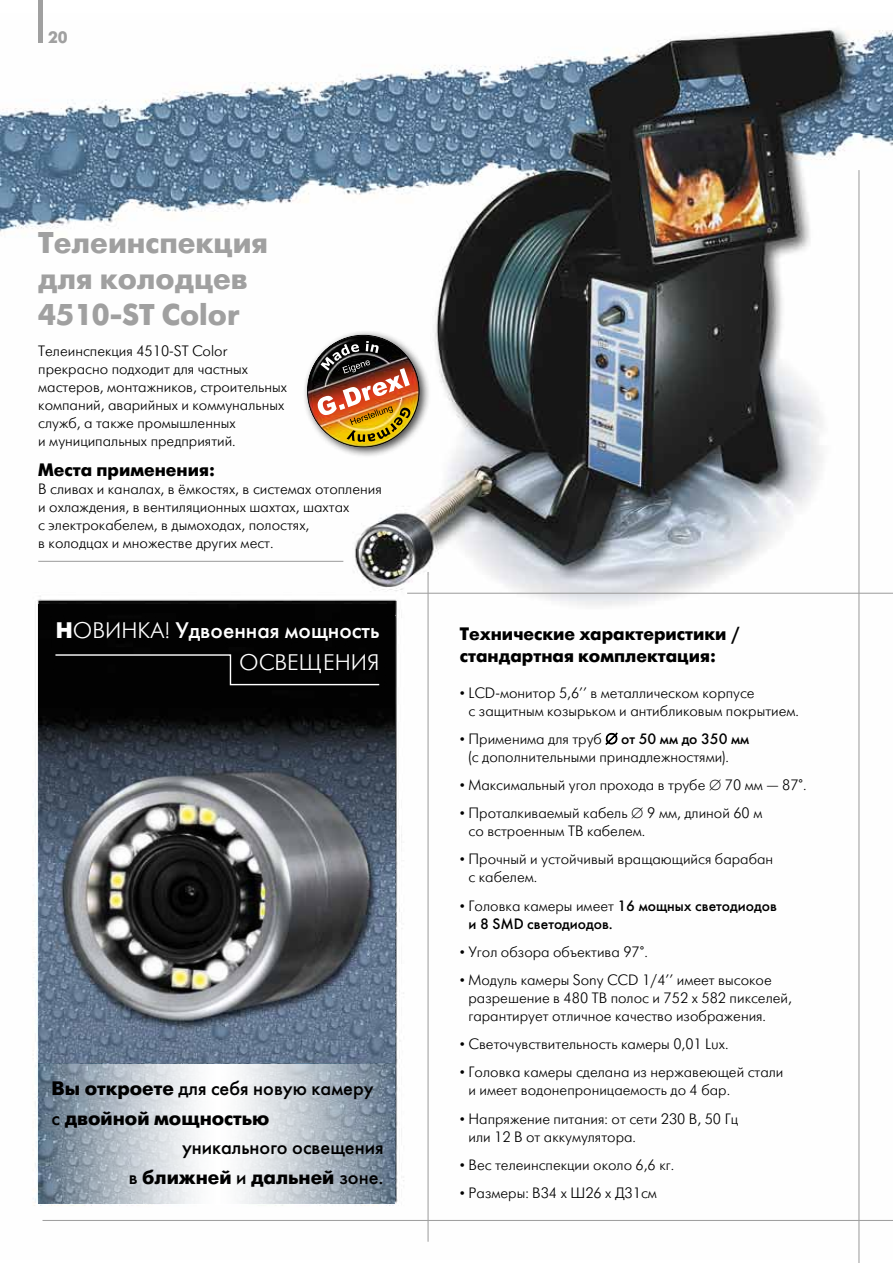
<style>
.page{position:relative;width:893px;height:1263px;background:#fff}
.page>*{position:absolute;margin:0;border:0;box-sizing:border-box;transform-origin:0 0}
.t1{font:700 30px/36px "Futuris";color:#a0a0a0}
.t2{font:22.5px "Futura Futuris C";color:#fff}
.t3{font:22.5px "Futura Futuris Light C";color:#fff}
.t4{font:19.5px "Futura Futuris C";color:#000}
.t5{font:700 19.5px "Futura Futuris C";color:#000}
.t6{font:700 18px/21.6px "Futura Futuris C";color:#000}
.t7{font:700 18px "Futuris";color:#000}
.t8{font:700 16.5px "Futura Futuris C";color:#a0a0a0}
.t9{font:15px/18px "Futura Futuris Light C";color:#000}
.t10{font:15px "Futura Futuris C";color:#000}
.s1{font-weight:700}
.s2{font-family:"Futura Futuris Light C"}
.s3{font-weight:400}
.s4{font-family:"Futura Futuris C"}
</style>
<div class="page">
<img style="left:0;top:29px;width:893px;height:1231px">
<svg style="left:605px;top:732px;width:13px;height:13px"></svg>
<div style="left:302px;top:330px;width:129px;height:128px;background:#000;opacity:.72"></div>
<img style="left:307px;top:335px;width:112px;height:112px;border-radius:56px">
<img style="left:318px;top:341px;width:93px;height:101px">
<img style="left:38px;top:604px;width:356px;height:460px">
<svg style="left:38px;top:1064px;width:356px;height:139px"></svg>
<svg style="left:54px;top:654px;width:327px;height:32px;background:#0e0e0e"></svg>
<div style="left:38px;top:0;width:5px;height:43px;background:#a0a0a0"></div>
<hr style="left:38px;top:561px;width:305px;height:1px;background:#a0a0a0">
<hr style="left:427px;top:572px;width:2px;height:670px;background:#a0a0a0">
<hr style="left:43px;top:1220px;width:850px;height:1px;background:#a0a0a0">
<hr style="left:858px;top:170px;width:1px;height:1093px;background:#a0a0a0">
<hr style="left:407px;top:593px;width:486px;height:1px;background:#a0a0a0">
<p class="t8" style="left:48px;top:28px;width:21px">20</p>
<h1 class="t1" style="left:38px;top:225px;width:231px">Телеинспекция для колодцев<br>4510-ST Color</h1>
<p class="t9" style="left:38px;top:342px;width:250px">Телеинспекция 4510-ST Color прекрасно подходит для частных мастеров, монтажников, строительных компаний, аварийных и коммунальных служб, а также промышленных<br>и муниципальных предприятий.</p>
<p class="t7" style="left:38px;top:460px;width:178px">Места применения:</p>
<p class="t9" style="left:38px;top:480px;width:345px">В сливах и каналах, в ёмкостях, в системах отопления и охлаждения, в вентиляционных шахтах, шахтах<br>с электрокабелем, в дымоходах, полостях,<br>в колодцах и множестве других мест.</p>
<h2 class="t2" style="left:56px;top:616px;width:325px"><span class="s1">Н</span><span class="s2">ОВИНКА!</span> Удвоенная мощность</h2>
<h2 class="t3" style="left:239px;top:651px;width:17px">осв</h2>
<h2 class="t3" style="left:287px;top:651px;width:94px">ещения</h2>
<h3 class="t4" style="left:52px;top:1077px;width:324px"><span class="s1">Вы откроете</span> для себя новую камеру</h3>
<h3 class="t5" style="left:52px;top:1107px;width:219px"><span class="s3">с</span> двойной мощностью</h3>
<h3 class="t4" style="left:182px;top:1136px;width:203px">уникального освещения</h3>
<h3 class="t5" style="left:129px;top:1166px;width:256px"><span class="s3">в</span> ближней <span class="s3">и</span> дальней <span class="s3">зоне.</span></h3>
<p class="t6" style="left:460px;top:623px;width:281px">Технические характеристики / стандартная комплектация:</p>
<p class="t9" style="left:469px;top:684px;width:332px;text-indent:-9px">• LCD-монитор 5,6’’ в металлическом корпусе<br>с защитным козырьком и антибликовым покрытием.</p>
<p class="t9" style="left:469px;top:730px;width:282px;text-indent:-9px">• Применима для труб ∅ <span class="s4">от 50 мм до 350 мм </span>(с дополнительными принадлежностями).</p>
<p class="t9" style="left:460px;top:776px;width:348px">• Максимальный угол прохода в трубе ∅ 70 мм — 87°.</p>
<p class="t9" style="left:469px;top:804px;width:295px;text-indent:-9px">• Проталкиваемый кабель ∅ 9 мм, длиной 60 м со встроенным ТВ кабелем.</p>
<p class="t9" style="left:469px;top:851px;width:306px;text-indent:-9px">• Прочный и устойчивый вращающийся барабан с кабелем.</p>
<p class="t9" style="left:460px;top:897px;width:318px">• Головка камеры имеет <span class="s4">16 мощных светодиодов</span></p>
<p class="t10" style="left:469px;top:914px;width:146px">и 8 SMD светодиодов.</p>
<p class="t9" style="left:460px;top:943px;width:189px">• Угол обзора объектива 97°.</p>
<p class="t9" style="left:469px;top:971px;width:325px;text-indent:-9px">• Модуль камеры Sony CCD 1/4’’ имеет высокое разрешение в 480 ТВ полос и 752 х 582 пикселей, гарантирует отличное качество изображения.</p>
<p class="t9" style="left:460px;top:1035px;width:270px">• Светочувствительность камеры 0,01 Lux.</p>
<p class="t9" style="left:469px;top:1064px;width:316px;text-indent:-9px">• Головка камеры сделана из нержавеющей стали и имеет водонепроницаемость до 4 бар.</p>
<p class="t9" style="left:469px;top:1110px;width:271px;text-indent:-9px">• Напряжение питания: от сети 230 В, 50 Гц или 12 В от аккумулятора.</p>
<p class="t9" style="left:460px;top:1156px;width:216px">• Вес телеинспекции около 6,6 кг.</p>
<p class="t9" style="left:460px;top:1184px;width:198px">• Размеры: В34 х Ш26 х Д31см</p>
</div>
